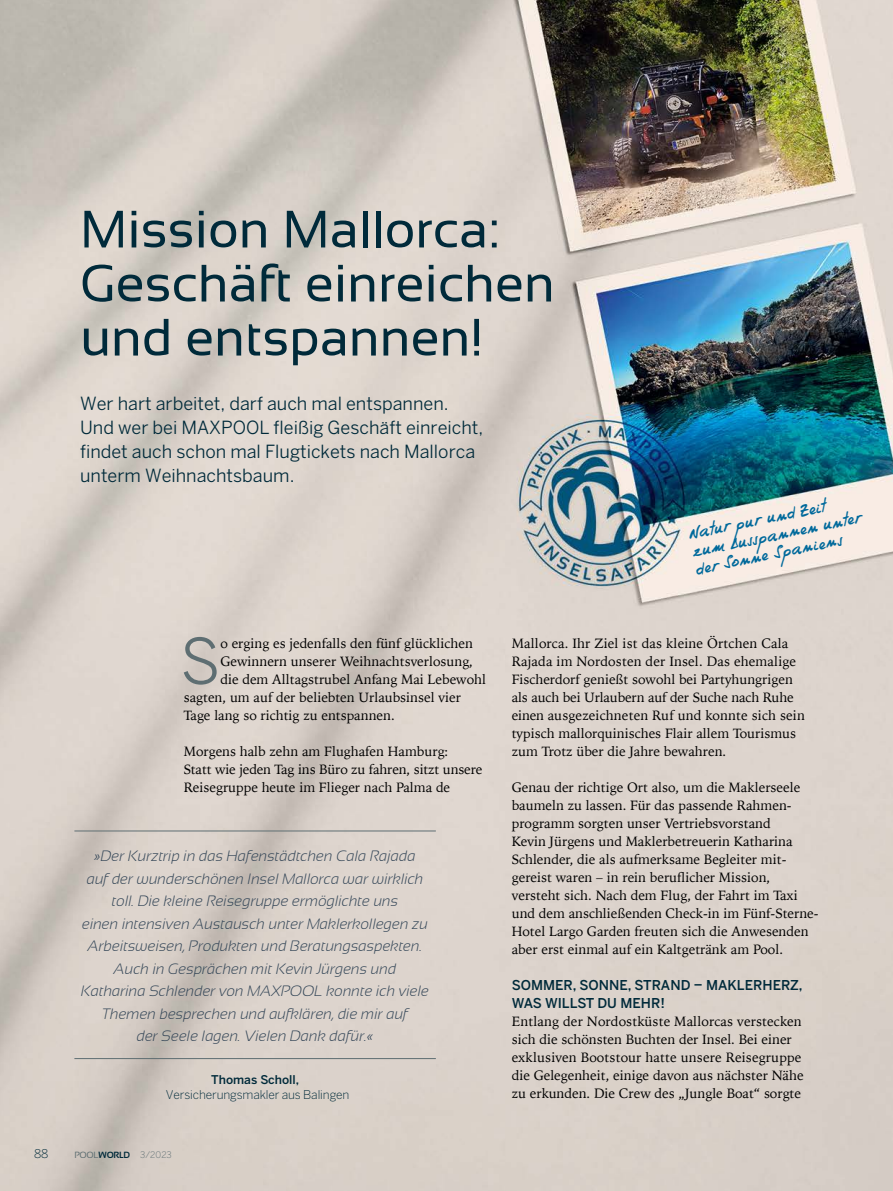
<style>
.page{position:relative;width:893px;height:1191px;background:#fff}
.page>*{position:absolute;margin:0;border:0;box-sizing:border-box;transform-origin:0 0}
.Copy_mit_Initiale{font:62.1px "Benton Sans";color:#5e6e72}
.Headline_2-seitig{font:52.5px/54px "Sansation";color:#002a3a}
.Subline{font:18px/24px "Benton Sans";color:#002a3a}
.Zitat{font:italic 300 15px/22.5px "Sansation";color:#304355;text-align:center}
.Copy{font:13.5px/18px "Iowan Old Style";color:#000}
.Copy_mit_Initiale-2{font:13.5px "Iowan Old Style";color:#000}
.Zwischentitel{font:500 13.5px/18px "Benton Sans";color:#002a3a}
.Zwischentitel-2{font:12px/18px "Inclitodo";color:#00699b}
.Bildunterschrift{font:300 12px/15px "Benton Sans";letter-spacing:-.01em;color:#002a3a;text-align:center}
.t1{font:300 9px "Benton Sans";color:#5e6e72}
.s1{font-weight:500}
.s2{font-family:"Sansation";font-weight:400}
.s3{font-family:"Sansation";font-weight:700;color:#002a3a}
</style>
<div class="page">
<img style="left:0;top:0;width:893px;height:1191px">
<hr style="left:74px;top:830px;width:362px;height:1px;background:#5e6e72">
<hr style="left:74px;top:1058px;width:362px;height:1px;background:#5e6e72">
<p class="Headline_2-seitig" style="left:80px;top:202px;width:476px">Mission Mallorca:<br>Geschäft einreichen und entspannen!</p>
<p class="Subline" style="left:80px;top:391px;width:405px">Wer hart arbeitet, darf auch mal entspannen.<br>Und wer bei MAXPOOL fleißig Geschäft einreicht, findet auch schon mal Flugtickets nach Mallorca unterm Weihnachtsbaum.</p>
<p class="Zwischentitel-2" style="left:687px;top:526px;width:174px;rotate:-11deg">Natur pur und Zeit zum Ausspannen unter der Sonne Spaniens</p>
<p class="Copy_mit_Initiale" style="left:180px;top:624px;width:42px">S</p>
<p class="Copy_mit_Initiale-2" style="left:220px;top:631px;width:254px">o erging es jedenfalls den fünf glücklichen</p>
<p class="Copy_mit_Initiale-2" style="left:220px;top:649px;width:254px">Gewinnern unserer Weihnachtsverlosung,</p>
<p class="Copy_mit_Initiale-2" style="left:220px;top:667px;width:267px">die dem Alltagstrubel Anfang Mai Lebewohl</p>
<p class="Copy_mit_Initiale-2" style="left:184px;top:685px;width:279px">sagten, um auf der beliebten Urlaubsinsel vier</p>
<p class="Copy_mit_Initiale-2" style="left:184px;top:703px;width:213px">Tage lang so richtig zu entspannen.</p>
<p class="Copy" style="left:184px;top:741px;width:300px">Morgens halb zehn am Flughafen Hamburg:<br>Statt wie jeden Tag ins Büro zu fahren, sitzt unsere<br>Reisegruppe heute im Flieger nach Palma de</p>
<p class="Zitat" style="left:81px;top:844px;width:349px">»Der Kurztrip in das Hafenstädtchen Cala Rajada<br>auf der wunderschönen Insel Mallorca war wirklich toll. Die kleine Reisegruppe ermöglichte uns<br>einen intensiven Austausch unter Maklerkollegen zu Arbeitsweisen, Produkten und Beratungsaspekten.<br>Auch in Gesprächen mit Kevin Jürgens und Katharina Schlender von MAXPOOL konnte ich viele Themen besprechen und aufklären, die mir auf<br>der Seele lagen. Vielen Dank dafür.«</p>
<p class="Bildunterschrift" style="left:166px;top:1072px;width:185px"><span class="s1">Thomas Scholl,<br></span>Versicherungsmakler aus Balingen</p>
<p class="Bildunterschrift" style="left:34px;top:1146px;width:16px">88</p>
<p class="t1" style="left:74px;top:1149px;width:99px"><span class="s2">POOL</span><span class="s3">WORLD</span> 3/2023</p>
<p class="Copy" style="left:512px;top:633px;width:295px">Mallorca. Ihr Ziel ist das kleine Örtchen Cala Rajada im Nordosten der Insel. Das ehemalige Fischerdorf genießt sowohl bei Partyhungrigen als auch bei Urlaubern auf der Suche nach Ruhe einen ausgezeichneten Ruf und konnte sich sein typisch mallorquinisches Flair allem Tourismus zum Trotz über die Jahre bewahren.</p>
<p class="Copy" style="left:512px;top:777px;width:308px">Genau der richtige Ort also, um die Maklerseele baumeln zu lassen. Für das passende Rahmen&shy;programm sorgten unser Vertriebsvorstand<br>Kevin Jürgens und Maklerbetreuerin Katharina Schlender, die als aufmerksame Begleiter mit&shy;gereist waren – in rein beruflicher Mission, versteht sich. Nach dem Flug, der Fahrt im Taxi und dem anschließenden Check-in im Fünf-Sterne-Hotel Largo Garden freuten sich die Anwesenden aber erst einmal auf ein Kaltgetränk am Pool.</p>
<p class="Zwischentitel" style="left:512px;top:976px;width:292px">SOMMER, SONNE, STRAND – MAKLERHERZ,<br>WAS WILLST DU MEHR!</p>
<p class="Copy" style="left:512px;top:1011px;width:293px">Entlang der Nordostküste Mallorcas verstecken sich die schönsten Buchten der Insel. Bei einer exklusiven Bootstour hatte unsere Reisegruppe die Gelegenheit, einige davon aus nächster Nähe zu erkunden. Die Crew des „Jungle Boat“ sorgte</p>
</div>
